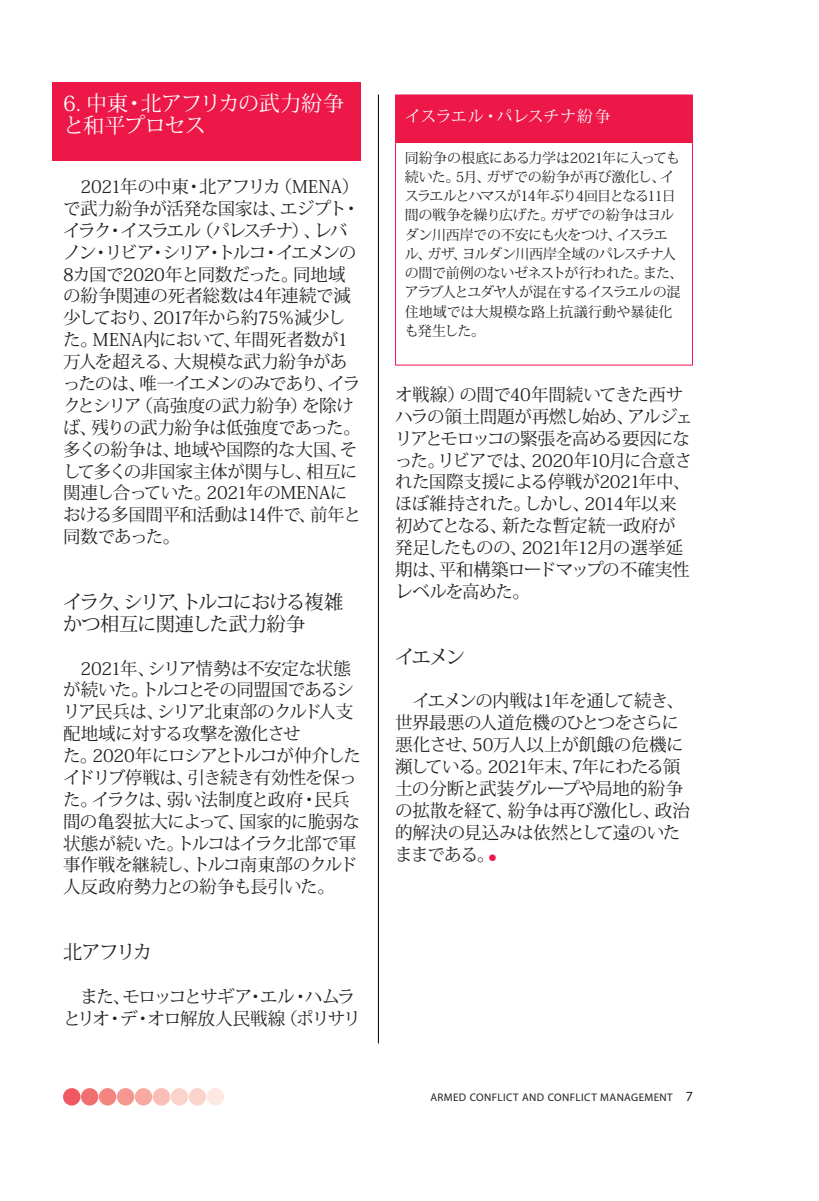
<style>
.page{position:relative;width:819px;height:1201px;background:#fff}
.page>*{position:absolute;margin:0;border:0;box-sizing:border-box;transform-origin:0 0}
.Headline_A_NEW{font:21px/21.9px "Koz Min Pr 6 N";letter-spacing:-.03em;color:#fff}
.Normal_first_paragra{font:19.25px/21.9px "Koz Min Pr 6 N";letter-spacing:-.06em;color:#231f20}
.Normal_first_paragra-2{font:17.5px/21.9px "Koz Min Pr 6 N";letter-spacing:-.035em;color:#231f20}
.Normal_first_paragra-3{font:17.5px/21.9px "Koz Min Pr 6 N";letter-spacing:-.07em;color:#231f20}
.t1{font:15.75px "Koz Min Pr 6 N";letter-spacing:.015em;color:#fff}
.Box_text_first_parag{font:14px/19.2px "Koz Min Pr 6 N";letter-spacing:-.025em;color:#231f20}
.t2{font:11.03px "Myriad Pro";letter-spacing:.035em;color:#231f20}
.s1{font-family:"Myriad Pro";font-size:31.5px;color:#ed1748}
.s2{font-size:14px}
</style>
<div class="page">
<hr style="left:378px;top:94px;width:1px;height:949px;background:#000">
<div style="left:53px;top:82px;width:308px;height:79px;background:#ed1748"></div>
<div style="left:206px;top:1088px;width:18px;height:17px;background:#fde8e3;border-radius:50%"></div>
<div style="left:189px;top:1088px;width:17px;height:17px;background:#fbd3cb;border-radius:50%"></div>
<div style="left:171px;top:1088px;width:17px;height:17px;background:#fbd3cb;border-radius:50%"></div>
<div style="left:153px;top:1088px;width:17px;height:17px;background:#fabeb6;border-radius:50%"></div>
<div style="left:135px;top:1088px;width:17px;height:17px;background:#f8aaa2;border-radius:50%"></div>
<div style="left:117px;top:1088px;width:17px;height:17px;background:#f59690;border-radius:50%"></div>
<div style="left:99px;top:1088px;width:17px;height:17px;background:#f3847f;border-radius:50%"></div>
<div style="left:81px;top:1088px;width:17px;height:17px;background:#f26f6f;border-radius:50%"></div>
<div style="left:63px;top:1088px;width:17px;height:17px;background:#f05961;border-radius:50%"></div>
<div style="left:395px;top:142px;width:298px;height:223px;border:1px solid #ed1748"></div>
<div style="left:395px;top:95px;width:297px;height:47px;background:#ed1748"></div>
<div style="left:395px;top:94px;width:298px;height:48px;border:1px solid #ed1748"></div>
<p class="Headline_A_NEW" style="left:63px;top:93px;width:282px">6. 中東・北アフリカの武力紛争と和平プロセス</p>
<p class="Normal_first_paragra-2" style="left:63px;top:176px;width:299px">　2021年の中東・北アフリカ（MENA）で武力紛争が活発な国家は、エジプト・イラク・イスラエル（パレスチナ）、レバノン・リビア・シリア・トルコ・イエメンの<br>8カ国で2020年と同数だった。同地域の紛争関連の死者総数は4年連続で減少しており、2017年から約75％減少した。MENA内において、年間死者数が1万人を超える、大規模な武力紛争があったのは、唯一イエメンのみであり、イラクとシリア（高強度の武力紛争）を除けば、残りの武力紛争は低強度であった。多くの紛争は、地域や国際的な大国、そして多くの非国家主体が関与し、相互に関連し合っていた。2021年のMENAにおける多国間平和活動は14件で、前年と同数であった。</p>
<p class="Normal_first_paragra" style="left:63px;top:591px;width:282px">イラク、シリア、トルコにおける複雑かつ相互に関連した武力紛争</p>
<p class="Normal_first_paragra-2" style="left:63px;top:657px;width:299px">　2021年、シリア情勢は不安定な状態が続いた。トルコとその同盟国であるシリア民兵は、シリア北東部のクルド人支配地域に対する攻撃を激化させ<br>た。2020年にロシアとトルコが仲介したイドリブ停戦は、引き続き有効性を保った。イラクは、弱い法制度と政府・民兵間の亀裂拡大によって、国家的に脆弱な状態が続いた。トルコはイラク北部で軍事作戦を継続し、トルコ南東部のクルド人反政府勢力との紛争も長引いた。</p>
<p class="Normal_first_paragra" style="left:63px;top:941px;width:91px">北アフリカ</p>
<p class="Normal_first_paragra-3" style="left:63px;top:985px;width:299px">　また、モロッコとサギア・エル・ハムラとリオ・デ・オロ解放人民戦線（ポリサリ</p>
<p class="t1" style="left:404px;top:108px;width:207px">イスラエル・パレスチナ紛争</p>
<p class="Box_text_first_parag" style="left:404px;top:148px;width:280px">同紛争の根底にある力学は2021年に入っても続いた。5月、ガザでの紛争が再び激化し、イスラエルとハマスが14年ぶり4回目となる11日間の戦争を繰り広げた。ガザでの紛争はヨルダン川西岸での不安にも火をつけ、イスラエル、ガザ、ヨルダン川西岸全域のパレスチナ人の間で前例のないゼネストが行われた。また、アラブ人とユダヤ人が混在するイスラエルの混住地域では大規模な路上抗議行動や暴徒化も発生した。</p>
<p class="Normal_first_paragra-2" style="left:395px;top:384px;width:299px">オ戦線）の間で40年間続いてきた西サハラの領土問題が再燃し始め、アルジェリアとモロッコの緊張を高める要因になった。リビアでは、2020年10月に合意された国際支援による停戦が2021年中、ほぼ維持された。しかし、2014年以来初めてとなる、新たな暫定統一政府が発足したものの、2021年12月の選挙延期は、平和構築ロードマップの不確実性レベルを高めた。</p>
<p class="Normal_first_paragra" style="left:395px;top:646px;width:71px">イエメン</p>
<p class="Normal_first_paragra-2" style="left:395px;top:690px;width:296px">　イエメンの内戦は1年を通して続き、世界最悪の人道危機のひとつをさらに悪化させ、50万人以上が飢餓の危機に瀕している。2021年末、7年にわたる領土の分断と武装グループや局地的紛争の拡散を経て、紛争は再び激化し、政治的解決の見込みは依然として遠のいたままである。<span class="s1">•</span></p>
<p class="t2" style="left:430px;top:1090px;width:264px">ARMED CONFLICT AND CONFLICT MANAGEMENT <span class="s2">7</span></p>
</div>
